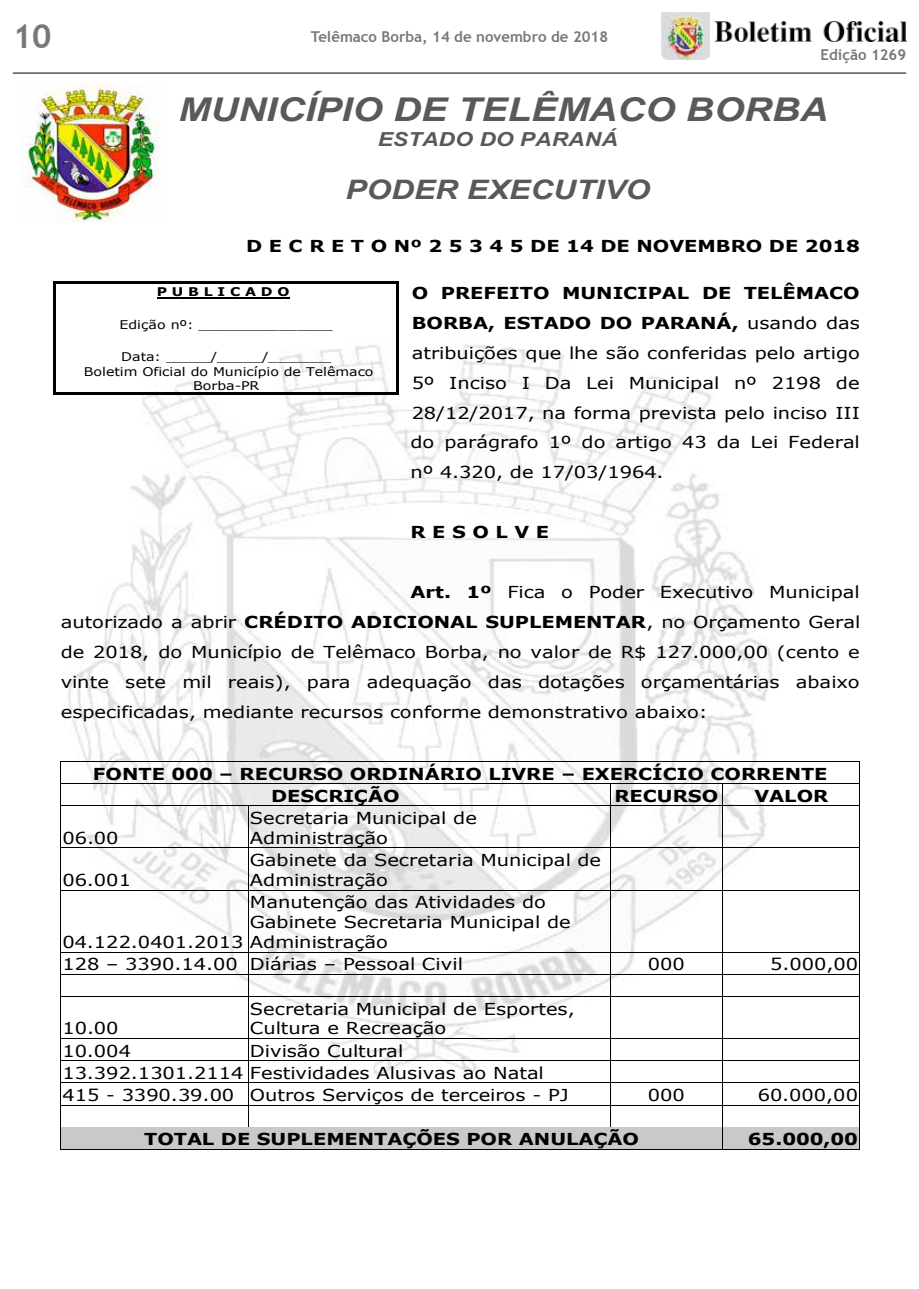
<style>
.page{position:relative;width:919px;height:1289px;background:#fff}
.page>*{position:absolute;margin:0;border:0;box-sizing:border-box;transform-origin:0 0}
.t1{font:700 33px "Trebuchet MS";color:#77787b}
.t2{font:italic 700 32.7px "Arial";color:#58595b;scale:1.18 1}
.t3{font:italic 700 26.85px "Arial";color:#58595b;scale:1.18 1}
.t4{font:italic 700 19.35px "Arial";color:#58595b;scale:1.18 1}
.t5{font:16.5px/29.8px "Verdana";letter-spacing:-.005em;color:#000;scale:1.18 1}
.t6{font:700 16.5px/22.2px "Verdana";color:#000;scale:1.18 1}
.t7{font:700 15px "Trebuchet MS";color:#77787b}
.t8{font:12px/14.5px "Verdana";letter-spacing:-.005em;color:#000;text-align:center;scale:1.18 1}
.t9{font:700 12px "Verdana";color:#000;scale:1.18 1}
.s1{font-weight:700}
</style>
<div class="page">
<img style="left:662px;top:13px;width:47px;height:47px">
<img style="left:714px;top:21px;width:192px;height:21px">
<hr style="left:13px;top:73px;width:893px;height:1px;background:#000">
<img style="left:20px;top:84px;width:139px;height:138px">
<img style="left:53px;top:345px;width:777px;height:755px">
<hr style="left:61px;top:761px;width:798px;height:1px;background:#000">
<hr style="left:61px;top:783px;width:548px;height:1px;background:#000">
<hr style="left:610px;top:783px;width:112px;height:1px;background:#000">
<hr style="left:722px;top:783px;width:137px;height:1px;background:#000">
<svg style="left:60px;top:761px;width:1px;height:46px"></svg>
<hr style="left:61px;top:805px;width:186px;height:1px;background:#000">
<hr style="left:248px;top:805px;width:361px;height:1px;background:#000">
<svg style="left:609px;top:783px;width:1px;height:24px"></svg>
<hr style="left:610px;top:805px;width:112px;height:1px;background:#000">
<svg style="left:722px;top:784px;width:1px;height:23px"></svg>
<hr style="left:722px;top:805px;width:137px;height:1px;background:#000">
<svg style="left:859px;top:761px;width:1px;height:46px"></svg>
<hr style="left:60px;top:807px;width:1px;height:40px;background:#000">
<hr style="left:247px;top:807px;width:1px;height:40px;background:#000">
<hr style="left:609px;top:807px;width:1px;height:40px;background:#000">
<hr style="left:722px;top:807px;width:1px;height:40px;background:#000">
<hr style="left:859px;top:807px;width:1px;height:40px;background:#000">
<hr style="left:61px;top:847px;width:186px;height:1px;background:#000">
<hr style="left:248px;top:847px;width:361px;height:1px;background:#000">
<hr style="left:610px;top:847px;width:112px;height:1px;background:#000">
<hr style="left:722px;top:847px;width:137px;height:1px;background:#000">
<hr style="left:60px;top:850px;width:1px;height:39px;background:#000">
<hr style="left:247px;top:850px;width:1px;height:39px;background:#000">
<hr style="left:609px;top:850px;width:1px;height:39px;background:#000">
<hr style="left:722px;top:850px;width:1px;height:39px;background:#000">
<hr style="left:859px;top:850px;width:1px;height:39px;background:#000">
<hr style="left:61px;top:889px;width:186px;height:1px;background:#000">
<hr style="left:248px;top:889px;width:361px;height:1px;background:#000">
<hr style="left:610px;top:889px;width:112px;height:1px;background:#000">
<hr style="left:722px;top:889px;width:137px;height:1px;background:#000">
<hr style="left:60px;top:892px;width:1px;height:59px;background:#000">
<hr style="left:247px;top:892px;width:1px;height:59px;background:#000">
<hr style="left:609px;top:892px;width:1px;height:59px;background:#000">
<hr style="left:722px;top:892px;width:1px;height:59px;background:#000">
<hr style="left:859px;top:892px;width:1px;height:59px;background:#000">
<hr style="left:61px;top:951px;width:186px;height:1px;background:#000">
<hr style="left:248px;top:951px;width:361px;height:1px;background:#000">
<hr style="left:610px;top:951px;width:112px;height:1px;background:#000">
<hr style="left:722px;top:951px;width:137px;height:1px;background:#000">
<hr style="left:61px;top:973px;width:186px;height:1px;background:#000">
<hr style="left:248px;top:973px;width:361px;height:1px;background:#000">
<hr style="left:610px;top:973px;width:112px;height:1px;background:#000">
<hr style="left:722px;top:973px;width:137px;height:1px;background:#000">
<svg style="left:60px;top:951px;width:1px;height:47px"></svg>
<hr style="left:61px;top:996px;width:186px;height:1px;background:#000">
<svg style="left:247px;top:951px;width:1px;height:47px"></svg>
<hr style="left:248px;top:996px;width:361px;height:1px;background:#000">
<svg style="left:609px;top:951px;width:1px;height:47px"></svg>
<hr style="left:610px;top:996px;width:112px;height:1px;background:#000">
<svg style="left:722px;top:952px;width:1px;height:46px"></svg>
<hr style="left:722px;top:996px;width:137px;height:1px;background:#000">
<svg style="left:859px;top:951px;width:1px;height:47px"></svg>
<hr style="left:60px;top:998px;width:1px;height:40px;background:#000">
<hr style="left:247px;top:998px;width:1px;height:40px;background:#000">
<hr style="left:609px;top:998px;width:1px;height:40px;background:#000">
<hr style="left:722px;top:998px;width:1px;height:40px;background:#000">
<hr style="left:859px;top:998px;width:1px;height:40px;background:#000">
<hr style="left:61px;top:1038px;width:186px;height:1px;background:#000">
<hr style="left:248px;top:1038px;width:361px;height:1px;background:#000">
<hr style="left:610px;top:1038px;width:112px;height:1px;background:#000">
<hr style="left:722px;top:1038px;width:137px;height:1px;background:#000">
<hr style="left:61px;top:1060px;width:186px;height:1px;background:#000">
<hr style="left:248px;top:1060px;width:361px;height:1px;background:#000">
<hr style="left:610px;top:1060px;width:112px;height:1px;background:#000">
<hr style="left:722px;top:1060px;width:137px;height:1px;background:#000">
<hr style="left:61px;top:1082px;width:186px;height:1px;background:#000">
<hr style="left:248px;top:1082px;width:361px;height:1px;background:#000">
<hr style="left:610px;top:1082px;width:112px;height:1px;background:#000">
<hr style="left:722px;top:1082px;width:137px;height:1px;background:#000">
<hr style="left:61px;top:1104px;width:186px;height:1px;background:#000">
<hr style="left:248px;top:1104px;width:361px;height:1px;background:#000">
<hr style="left:610px;top:1104px;width:112px;height:1px;background:#000">
<hr style="left:722px;top:1104px;width:137px;height:1px;background:#000">
<hr style="left:720px;top:1128px;width:2px;height:20px;background:#c7c9cb">
<div style="left:62px;top:1128px;width:658px;height:20px;background:#c7c9cb"></div>
<hr style="left:722px;top:1128px;width:2px;height:20px;background:#c7c9cb">
<div style="left:724px;top:1128px;width:134px;height:20px;background:#c7c9cb"></div>
<hr style="left:61px;top:1126px;width:186px;height:1px;background:#000">
<hr style="left:61px;top:1127px;width:186px;height:1px;background:#c7c9cb">
<svg style="left:247px;top:1038px;width:1px;height:90px"></svg>
<hr style="left:248px;top:1126px;width:361px;height:1px;background:#000">
<hr style="left:248px;top:1127px;width:361px;height:1px;background:#c7c9cb">
<svg style="left:609px;top:1038px;width:1px;height:90px"></svg>
<hr style="left:610px;top:1126px;width:112px;height:1px;background:#000">
<hr style="left:610px;top:1127px;width:112px;height:1px;background:#c7c9cb">
<hr style="left:722px;top:1126px;width:137px;height:1px;background:#000">
<hr style="left:722px;top:1127px;width:137px;height:1px;background:#c7c9cb">
<svg style="left:60px;top:1038px;width:2px;height:112px"></svg>
<hr style="left:61px;top:1149px;width:661px;height:1px;background:#000">
<svg style="left:722px;top:1039px;width:1px;height:110px"></svg>
<hr style="left:722px;top:1149px;width:137px;height:1px;background:#000">
<svg style="left:858px;top:1038px;width:2px;height:112px"></svg>
<hr style="left:157px;top:297px;width:132px;height:1px;background:#000">
<hr style="left:56px;top:282px;width:340px;height:2px;background:#000">
<hr style="left:53px;top:284px;width:3px;height:108px;background:#000">
<hr style="left:56px;top:392px;width:340px;height:2px;background:#000">
<hr style="left:396px;top:284px;width:3px;height:108px;background:#000">
<h1 class="t1" style="left:13px;top:16px;width:40px">10</h1>
<p class="t7" style="left:311px;top:27px;width:299px">Telêmaco Borba, 14 de novembro de 2018</p>
<p class="t7" style="left:820px;top:45px;width:87px">Edição 1269</p>
<h2 class="t2" style="left:178px;top:88px;width:551px">MUNICÍPIO DE TELÊMACO BORBA</h2>
<p class="t4" style="left:377px;top:126px;width:205px">ESTADO DO PARANÁ</p>
<h3 class="t3" style="left:345px;top:172px;width:260px">PODER EXECUTIVO</h3>
<p class="t6" style="left:246px;top:234px;width:521px">D E C R E T O Nº 2 5 3 4 5 DE 14 DE NOVEMBRO DE 2018</p>
<p class="t5" style="left:410px;top:278px;width:382px;text-align:justify"><span class="s1">O PREFEITO MUNICIPAL DE TELÊMACO BORBA, ESTADO DO PARANÁ,</span> usando das atribuições que lhe são conferidas pelo artigo 5º Inciso I Da Lei Municipal nº 2198 de 28/12/2017, na forma prevista pelo inciso III do parágrafo 1º do artigo 43 da Lei Federal nº 4.320, de 17/03/1964.</p>
<p class="t9" style="left:157px;top:283px;width:114px">P U B L I C A D O</p>
<p class="t8" style="left:119px;top:317px;width:182px">Edição nº: _______________</p>
<p class="t8" style="left:84px;top:349px;width:247px">Data: _____/_____/_______<br>Boletim Oficial do Município de Telêmaco<br>Borba-PR</p>
<p class="t6" style="left:410px;top:521px;width:119px">R E S O L V E</p>
<p class="t5" style="left:61px;top:577px;width:679px;text-align:justify;text-indent:349px"><span class="s1">Art. 1º</span> Fica o Poder Executivo Municipal autorizado a abrir <span class="s1">CRÉDITO ADICIONAL SUPLEMENTAR</span>, no Orçamento Geral de 2018, do Município de Telêmaco Borba, no valor de R$ 127.000,00 (cento e vinte sete mil reais), para adequação das dotações orçamentárias abaixo especificadas, mediante recursos conforme demonstrativo abaixo:</p>
<p class="t6" style="left:271px;top:762px;width:473px;text-indent:-178px">FONTE 000 – RECURSO ORDINÁRIO LIVRE – EXERCÍCIO CORRENTE<br>DESCRIÇÃO</p>
<p class="t6" style="left:614px;top:784px;width:89px">RECURSO</p>
<p class="t6" style="left:754px;top:784px;width:64px">VALOR</p>
<p class="t5" style="left:62px;top:822px;width:49px">06.00</p>
<p class="t5" style="left:62px;top:865px;width:60px">06.001</p>
<p class="t5" style="left:250px;top:808px;width:194px;line-height:19.8px">Secretaria Municipal de<br>Administração</p>
<p class="t5" style="left:250px;top:849px;width:299px;line-height:20.1px">Gabinete da Secretaria Municipal de<br>Administração</p>
<p class="t5" style="left:250px;top:892px;width:273px;line-height:19.8px">Manutenção das Atividades do<br>Gabinete Secretaria Municipal de</p>
<p class="t5" style="left:62px;top:949px;width:341px">128 – 3390.14.00 Diárias – Pessoal Civil</p>
<p class="t5" style="left:647px;top:949px;width:33px">000</p>
<p class="t5" style="left:770px;top:949px;width:76px">5.000,00</p>
<p class="t5" style="left:62px;top:926px;width:277px">04.122.0401.2013 Administração</p>
<p class="t5" style="left:62px;top:1013px;width:49px">10.00</p>
<p class="t5" style="left:250px;top:998px;width:277px;line-height:19.8px">Secretaria Municipal de Esportes,<br>Cultura e Recreação</p>
<p class="t5" style="left:62px;top:1039px;width:430px;line-height:22.2px;text-indent:187px">Divisão Cultural<br>13.392.1301.2114 Festividades Alusivas ao Natal<br>415 - 3390.39.00 Outros Serviços de terceiros - PJ</p>
<p class="t5" style="left:62px;top:1035px;width:60px">10.004</p>
<p class="t5" style="left:647px;top:1079px;width:33px">000</p>
<p class="t5" style="left:757px;top:1079px;width:86px">60.000,00</p>
<p class="t6" style="left:144px;top:1127px;width:421px">TOTAL DE SUPLEMENTAÇÕES POR ANULAÇÃO</p>
<p class="t6" style="left:747px;top:1127px;width:95px">65.000,00</p>
</div>
